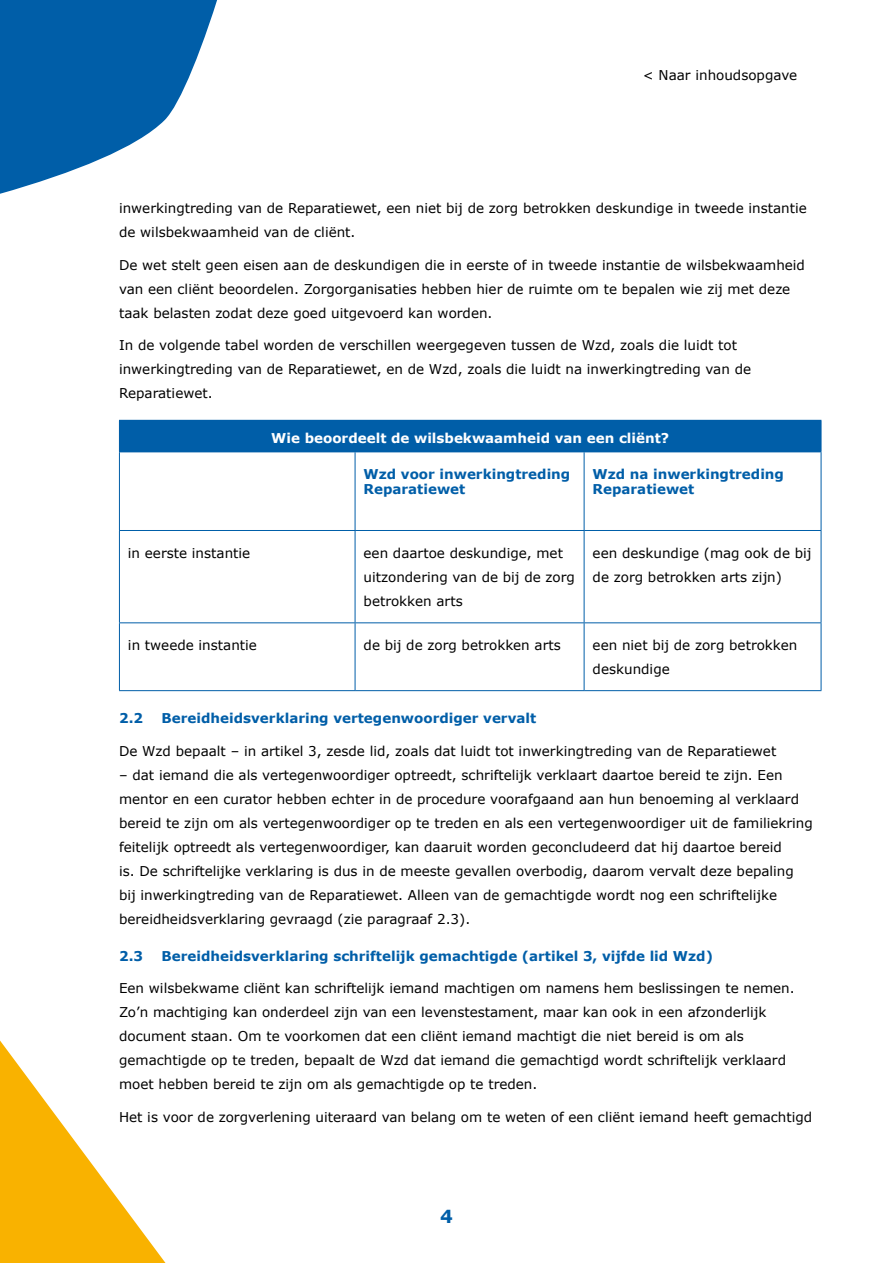
<style>
.page{position:relative;width:893px;height:1263px;background:#fff}
.page>*{position:absolute;margin:0;border:0;box-sizing:border-box;transform-origin:0 0}
.t1{font:700 18px "Verdana";color:#005ea8}
.t2{font:13.5px/24px "Verdana";color:#000}
.t3{font:700 13.5px/15px "Verdana";color:#005ea8}
.t4{font:700 13.5px "Verdana";color:#fff}
</style>
<div class="page">
<svg style="left:0;top:1040px;width:166px;height:223px"></svg>
<svg style="left:0;top:0;width:217px;height:194px;fill:#005ea8"></svg>
<div style="left:119px;top:420px;width:702px;height:32px;background:#005ea8"></div>
<hr style="left:821px;top:421px;width:1px;height:30px;background:#005ea8">
<hr style="left:119px;top:452px;width:1px;height:78px;background:#005ea8">
<hr style="left:355px;top:452px;width:1px;height:78px;background:#005ea8">
<hr style="left:584px;top:452px;width:1px;height:78px;background:#005ea8">
<hr style="left:821px;top:452px;width:1px;height:78px;background:#005ea8">
<hr style="left:119px;top:530px;width:236px;height:1px;background:#005ea8">
<hr style="left:119px;top:531px;width:1px;height:91px;background:#005ea8">
<hr style="left:355px;top:530px;width:229px;height:1px;background:#005ea8">
<hr style="left:355px;top:531px;width:1px;height:91px;background:#005ea8">
<hr style="left:584px;top:530px;width:237px;height:1px;background:#005ea8">
<hr style="left:584px;top:531px;width:1px;height:91px;background:#005ea8">
<hr style="left:821px;top:531px;width:1px;height:91px;background:#005ea8">
<hr style="left:119px;top:622px;width:236px;height:1px;background:#005ea8">
<hr style="left:119px;top:623px;width:1px;height:67px;background:#005ea8">
<hr style="left:355px;top:622px;width:229px;height:1px;background:#005ea8">
<hr style="left:355px;top:623px;width:1px;height:67px;background:#005ea8">
<hr style="left:584px;top:622px;width:237px;height:1px;background:#005ea8">
<hr style="left:584px;top:623px;width:1px;height:67px;background:#005ea8">
<hr style="left:821px;top:623px;width:1px;height:67px;background:#005ea8">
<hr style="left:119px;top:690px;width:236px;height:1px;background:#005ea8">
<hr style="left:355px;top:690px;width:229px;height:1px;background:#005ea8">
<hr style="left:584px;top:690px;width:237px;height:1px;background:#005ea8">
<p class="t2" style="left:643px;top:64px;width:156px">&lt; Naar inhoudsopgave</p>
<p class="t2" style="left:119px;top:197px;width:689px">inwerkingtreding van de Reparatiewet, een niet bij de zorg betrokken deskundige in tweede instantie de wilsbekwaamheid van de cliënt.</p>
<p class="t2" style="left:119px;top:253px;width:687px">De wet stelt geen eisen aan de deskundigen die in eerste of in tweede instantie de wilsbekwaamheid van een cliënt beoordelen. Zorgorganisaties hebben hier de ruimte om te bepalen wie zij met deze taak belasten zodat deze goed uitgevoerd kan worden.</p>
<p class="t2" style="left:119px;top:334px;width:634px">In de volgende tabel worden de verschillen weergegeven tussen de Wzd, zoals die luidt tot inwerkingtreding van de Reparatiewet, en de Wzd, zoals die luidt na inwerkingtreding van de<br>Reparatiewet.</p>
<p class="t4" style="left:271px;top:430px;width:399px">Wie beoordeelt de wilsbekwaamheid van een cliënt?</p>
<p class="t3" style="left:364px;top:467px;width:208px">Wzd voor inwerkingtreding<br>Reparatiewet</p>
<p class="t3" style="left:593px;top:467px;width:193px">Wzd na inwerkingtreding<br>Reparatiewet</p>
<p class="t2" style="left:128px;top:541px;width:124px">in eerste instantie</p>
<p class="t2" style="left:364px;top:541px;width:213px">een daartoe deskundige, met uitzondering van de bij de zorg betrokken arts</p>
<p class="t2" style="left:593px;top:541px;width:220px">een deskundige (mag ook de bij de zorg betrokken arts zijn)</p>
<p class="t2" style="left:128px;top:633px;width:130px">in tweede instantie</p>
<p class="t2" style="left:364px;top:633px;width:199px">de bij de zorg betrokken arts</p>
<p class="t2" style="left:593px;top:633px;width:206px">een niet bij de zorg betrokken deskundige</p>
<p class="t3" style="left:119px;top:711px;width:26px">2.2</p>
<p class="t3" style="left:162px;top:711px;width:376px">Bereidheidsverklaring vertegenwoordiger vervalt</p>
<p class="t2" style="left:119px;top:739px;width:659px">De Wzd bepaalt – in artikel 3, zesde lid, zoals dat luidt tot inwerkingtreding van de Reparatiewet</p>
<p class="t2" style="left:119px;top:763px;width:695px">– dat iemand die als vertegenwoordiger optreedt, schriftelijk verklaart daartoe bereid te zijn. Een mentor en een curator hebben echter in de procedure voorafgaand aan hun benoeming al verklaard bereid te zijn om als vertegenwoordiger op te treden en als een vertegenwoordiger uit de familiekring feitelijk optreedt als vertegenwoordiger, kan daaruit worden geconcludeerd dat hij daartoe bereid<br>is. De schriftelijke verklaring is dus in de meeste gevallen overbodig, daarom vervalt deze bepaling bij inwerkingtreding van de Reparatiewet. Alleen van de gemachtigde wordt nog een schriftelijke bereidheidsverklaring gevraagd (zie paragraaf 2.3).</p>
<p class="t3" style="left:119px;top:948px;width:26px">2.3</p>
<p class="t3" style="left:162px;top:948px;width:553px">Bereidheidsverklaring schriftelijk gemachtigde (artikel 3, vijfde lid Wzd)</p>
<p class="t2" style="left:119px;top:976px;width:677px">Een wilsbekwame cliënt kan schriftelijk iemand machtigen om namens hem beslissingen te nemen.<br>Zo’n machtiging kan onderdeel zijn van een levenstestament, maar kan ook in een afzonderlijk document staan. Om te voorkomen dat een cliënt iemand machtigt die niet bereid is om als gemachtigde op te treden, bepaalt de Wzd dat iemand die gemachtigd wordt schriftelijk verklaard moet hebben bereid te zijn om als gemachtigde op te treden.</p>
<p class="t2" style="left:119px;top:1105px;width:695px">Het is voor de zorgverlening uiteraard van belang om te weten of een cliënt iemand heeft gemachtigd</p>
<h1 class="t1" style="left:440px;top:1204px;width:14px">4</h1>
</div>
